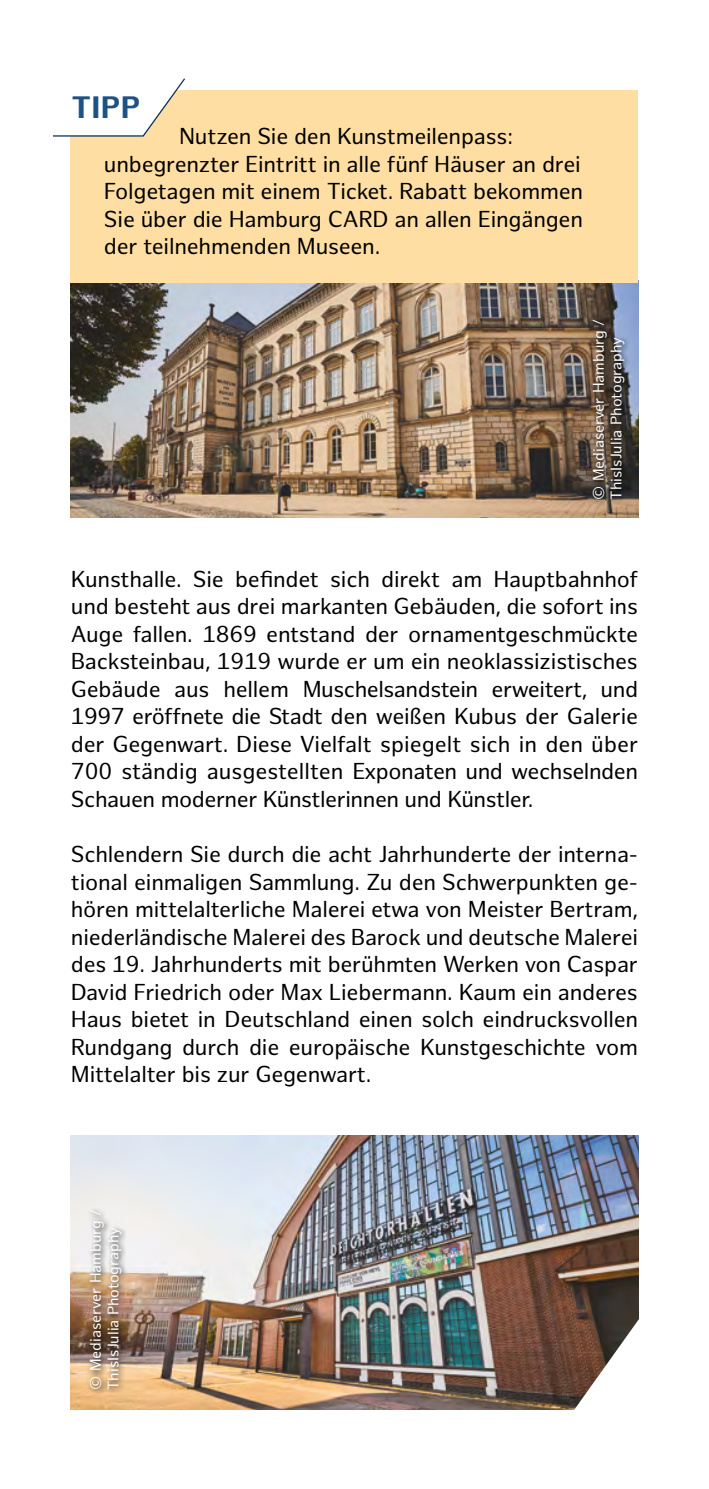
<style>
.page{position:relative;width:709px;height:1489px;background:#fff}
.page>*{position:absolute;margin:0;border:0;box-sizing:border-box;transform-origin:0 0}
.t1{font:700 30.25px "Hamburg Sans";color:#1d5286}
.t2{font:22.5px/27.5px "Hamburg Sans";letter-spacing:-.01em;color:#000;text-align:justify}
.t3{font:15px/17.5px "Hamburg Sans";color:#fff}
</style>
<div class="page">
<img style="left:71px;top:283px;width:567px;height:234px">
<img style="left:71px;top:1135px;width:567px;height:274px">
<svg style="left:569px;top:1309px;width:70px;height:101px"></svg>
<div style="left:71px;top:90px;width:567px;height:193px;background:#fedea2"></div>
<svg style="left:53px;top:78px;width:132px;height:59px"></svg>
<div style="left:589px;top:316px;width:42px;height:189px;background:#000;opacity:.75"></div>
<div style="left:87px;top:1206px;width:41px;height:189px;background:#000;opacity:.75"></div>
<h1 class="t1" style="left:71px;top:89px;width:70px">TIPP</h1>
<p class="t2" style="left:104px;top:124px;width:481px;text-align:left;text-indent:75px">Nutzen Sie den Kunstmeilenpass: unbegrenzter Eintritt in alle fünf Häuser an drei Folgetagen mit einem Ticket. Rabatt bekommen Sie über die Hamburg CARD an allen Eingängen der teilnehmenden Museen.</p>
<p class="t3" style="left:590px;top:499px;width:182px;rotate:-90deg">© Mediaserver Hamburg /<br>ThisIsJulia Photography</p>
<p class="t2" style="left:71px;top:566px;width:568px">Kunsthalle. Sie befindet sich direkt am Hauptbahnhof und besteht aus drei markanten Gebäuden, die sofort ins Auge fallen. 1869 entstand der ornamentgeschmückte Backsteinbau, 1919 wurde er um ein neoklassizistisches Gebäude aus hellem Muschelsandstein erweitert, und 1997 eröffnete die Stadt den weißen Kubus der Galerie der Gegenwart. Diese Vielfalt spiegelt sich in den über 700 ständig ausgestellten Exponaten und wechselnden Schauen moderner Künstlerinnen und Künstler.</p>
<p class="t2" style="left:71px;top:841px;width:568px">Schlendern Sie durch die acht Jahrhunderte der interna&shy;tional einmaligen Sammlung. Zu den Schwerpunkten ge&shy;hören mittelalterliche Malerei etwa von Meister Bertram, niederländische Malerei des Barock und deutsche Malerei des 19. Jahrhunderts mit berühmten Werken von Caspar David Friedrich oder Max Liebermann. Kaum ein anderes Haus bietet in Deutschland einen solch eindrucksvollen Rundgang durch die europäische Kunstgeschichte vom Mittelalter bis zur Gegenwart.</p>
<p class="t3" style="left:87px;top:1389px;width:182px;rotate:-90deg">© Mediaserver Hamburg /<br>ThisIsJulia Photography</p>
</div>
